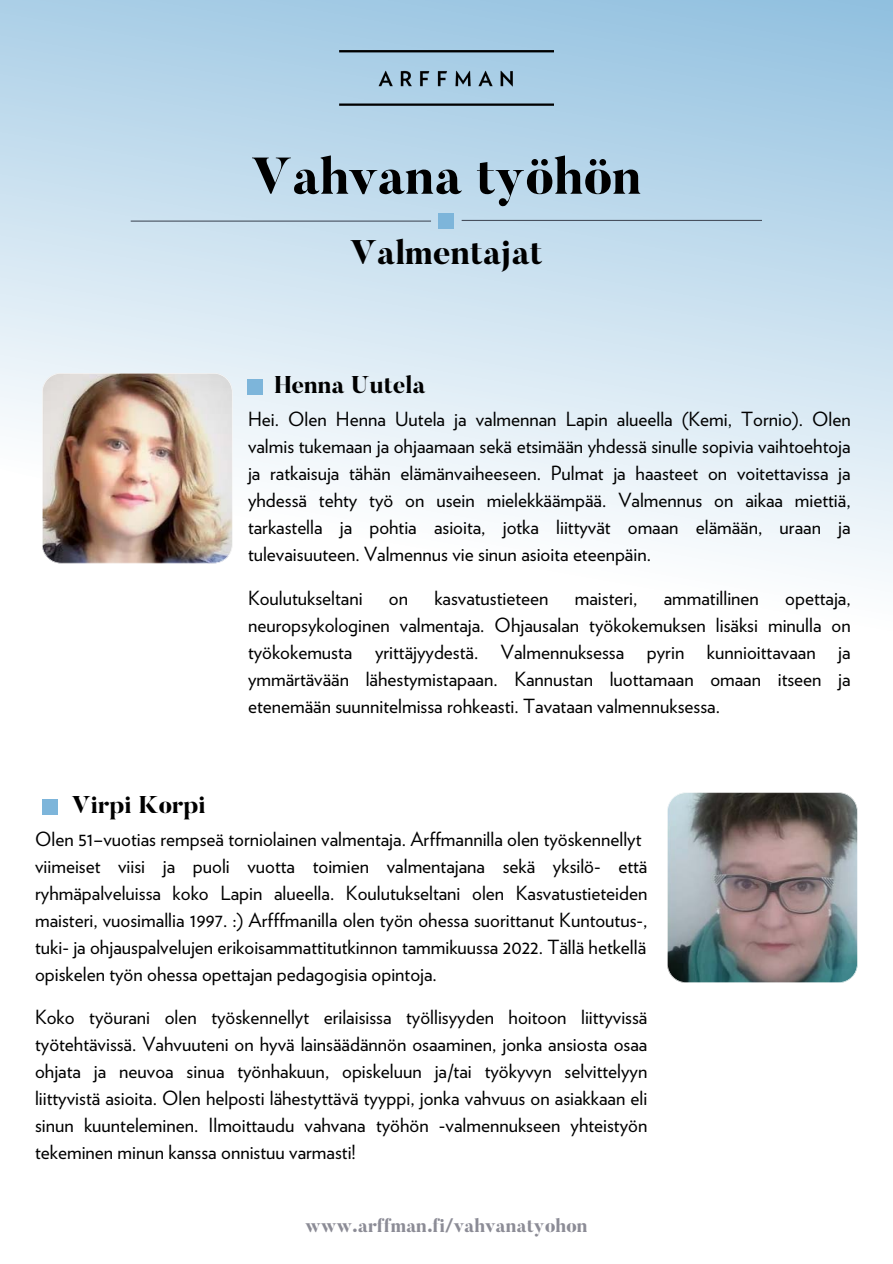
<style>
.page{position:relative;width:893px;height:1264px;background:#fff}
.page>*{position:absolute;margin:0;border:0;box-sizing:border-box;transform-origin:0 0}
.t1{font:800 51.3px "Butler";color:#000}
.t2{font:800 34.05px "Butler";color:#000}
.t3{font:800 24.15px "Butler";color:#000}
.t4{font:19.5px/27px "Verlag";color:#000;text-align:justify}
.t5{font:800 18.9px "Butler";color:#8c8c96}
</style>
<div class="page">
<svg style="left:0;top:0;width:892px;height:576px"></svg>
<img style="left:340px;top:50px;width:213px;height:55px">
<hr style="left:131px;top:220px;width:300px;height:2px;background:#47505e">
<hr style="left:461px;top:220px;width:301px;height:1px;background:#47505e">
<div style="left:438px;top:213px;width:16px;height:15px;background:#7db5da"></div>
<img style="left:667px;top:792px;width:190px;height:190px">
<div style="left:42px;top:799px;width:16px;height:15px;background:#7db5da"></div>
<img style="left:42px;top:373px;width:190px;height:190px">
<div style="left:247px;top:380px;width:15px;height:15px;background:#7db5da"></div>
<h1 class="t1" style="left:251px;top:156px;width:391px">Vahvana työhön</h1>
<h2 class="t2" style="left:350px;top:239px;width:194px">Valmentajat</h2>
<p class="t3" style="left:274px;top:375px;width:153px">Henna Uutela</p>
<p class="t4" style="left:248px;top:406px;width:604px">Hei. Olen Henna Uutela ja valmennan Lapin alueella (Kemi, Tornio). Olen valmis tukemaan ja ohjaamaan sekä etsimään yhdessä sinulle sopivia vaihtoehtoja ja ratkaisuja tähän elämänvaiheeseen. Pulmat ja haasteet on voitettavissa ja yhdessä tehty työ on usein mielekkäämpää. Valmennus on aikaa miettiä, tarkastella ja pohtia asioita, jotka liittyvät omaan elämään, uraan ja tulevaisuuteen. Valmennus vie sinun asioita eteenpäin.</p>
<p class="t4" style="left:248px;top:585px;width:116px">Koulutukseltani</p>
<p class="t4" style="left:389px;top:585px;width:21px">on</p>
<p class="t4" style="left:434px;top:585px;width:116px">kasvatustieteen</p>
<p class="t4" style="left:574px;top:585px;width:64px">maisteri,</p>
<p class="t4" style="left:663px;top:585px;width:97px">ammatillinen</p>
<p class="t4" style="left:248px;top:585px;width:604px;text-indent:537px">opettaja, neuropsykologinen valmentaja. Ohjausalan työkokemuksen lisäksi minulla on työkokemusta yrittäjyydestä. Valmennuksessa pyrin kunnioittavaan ja ymmärtävään lähestymistapaan. Kannustan luottamaan omaan itseen ja etenemään suunnitelmissa rohkeasti. Tavataan valmennuksessa.</p>
<p class="t3" style="left:72px;top:794px;width:136px">Virpi Korpi</p>
<p class="t4" style="left:35px;top:826px;width:613px;text-align:left">Olen 51–vuotias rempseä torniolainen valmentaja. Arffmannilla olen työskennellyt viimeiset viisi ja puoli vuotta toimien valmentajana sekä yksilö- että ryhmäpalveluissa koko Lapin alueella. Koulutukseltani olen Kasvatustieteiden maisteri, vuosimallia 1997. :) Arfffmanilla olen työn ohessa suorittanut Kuntoutus-, tuki- ja ohjauspalvelujen erikoisammattitutkinnon tammikuussa 2022. Tällä hetkellä opiskelen työn ohessa opettajan pedagogisia opintoja.</p>
<p class="t4" style="left:35px;top:1005px;width:613px">Koko työurani olen työskennellyt erilaisissa työllisyyden hoitoon liittyvissä työtehtävissä. Vahvuuteni on hyvä lainsäädännön osaaminen, jonka ansiosta osaa ohjata ja neuvoa sinua työnhakuun, opiskeluun ja/tai työkyvyn selvittelyyn liittyvistä asioita. Olen helposti lähestyttävä tyyppi, jonka vahvuus on asiakkaan eli sinun kuunteleminen. Ilmoittaudu vahvana työhön -valmennukseen yhteistyön tekeminen minun kanssa onnistuu varmasti!</p>
<p class="t5" style="left:305px;top:1217px;width:284px">www.arffman.fi/vahvanatyohon</p>
</div>
